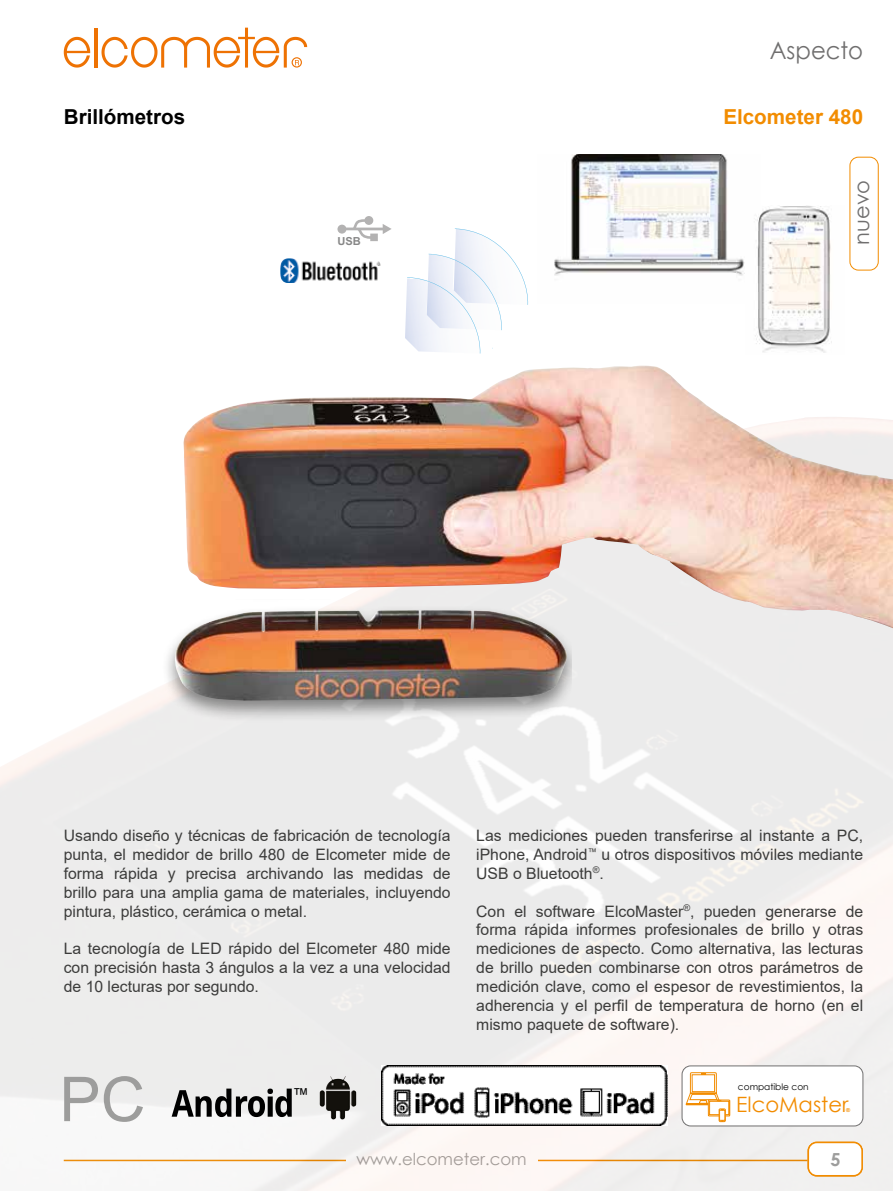
<style>
.page{position:relative;width:893px;height:1191px;background:#fff}
.page>*{position:absolute;margin:0;border:0;box-sizing:border-box;transform-origin:0 0}
.t1{font:61.8px "Arial";color:#9d9d9c}
.t2{font:24px "Century Gothic";color:#706f6f;scale:.95 1}
.t3{font:21.15px "Century Gothic";color:#f28c00}
.t4{font:21px "Century Gothic";color:#706f6f}
.t5{font:700 20.7px "Arial";color:#000}
.t6{font:700 20.7px "Arial";color:#f28c00}
.t7{font:700 18px "Century Gothic";color:#9d9d9c}
.t8{font:16.5px "Century Gothic";color:#9d9d9c}
.t9{font:16.5px "Arial";color:#000}
.t10{font:15.75px/18.9px "Arial";color:#3c3c3b;text-align:justify}
.t11{font:700 11.1px "Arial";color:#878787}
.t12{font:9px "Century Gothic";color:#000}
.t13{font:700 5.55px "Arial";color:#f28c00}
</style>
<div class="page">
<hr style="left:94px;top:28px;width:3px;height:40px;background:#ee7203">
<svg style="left:64px;top:37px;width:26px;height:31px"></svg>
<svg style="left:102px;top:28px;width:205px;height:40px"></svg>
<img style="left:0;top:628px;width:893px;height:563px">
<div style="left:849px;top:157px;width:30px;height:113px;border:1px solid #f28c00;border-radius:9px"></div>
<div style="left:808px;top:1142px;width:54px;height:33px;background:#fff;border-radius:9px"></div>
<div style="left:807px;top:1141px;width:56px;height:35px;border:2px solid #f28c00;border-radius:9px"></div>
<img style="left:183px;top:365px;width:710px;height:263px">
<div style="left:161px;top:600px;width:410px;height:123px;background:#000;opacity:.45"></div>
<img style="left:171px;top:610px;width:397px;height:90px">
<img style="left:554px;top:155px;width:191px;height:121px">
<img style="left:755px;top:206px;width:77px;height:147px">
<img style="left:280px;top:258px;width:101px;height:25px">
<svg style="left:337px;top:216px;width:55px;height:25px"></svg>
<img style="left:382px;top:1065px;width:286px;height:60px">
<img style="left:319px;top:1076px;width:37px;height:43px">
<svg style="left:172px;top:1088px;width:120px;height:29px"></svg>
<img style="left:405px;top:291px;width:2px;height:49px">
<svg style="left:407px;top:228px;width:121px;height:125px"></svg>
<div style="left:682px;top:1066px;width:181px;height:60px;background:#fff;border-radius:9px"></div>
<div style="left:682px;top:1065px;width:181px;height:61px;border:1px solid #706f6f;border-radius:9px"></div>
<svg style="left:686px;top:1072px;width:44px;height:50px"></svg>
<h2 class="t2" style="left:770px;top:34px;width:100px">Aspecto</h2>
<h3 class="t5" style="left:64px;top:103px;width:123px">Brillómetros</h3>
<h3 class="t6" style="left:723px;top:103px;width:141px">Elcometer 480</h3>
<p class="t11" style="left:337px;top:234px;width:25px">USB</p>
<h3 class="t4" style="left:847px;top:244px;width:66px;rotate:-90deg">nuevo</h3>
<p class="t10" style="left:64px;top:826px;width:388px">Usando diseño y técnicas de fabricación de tecnología punta, el medidor de brillo 480 de Elcometer mide de forma rápida y precisa archivando las medidas de brillo para una amplia gama de materiales, incluyendo pintura, plástico, cerámica o metal.</p>
<p class="t10" style="left:64px;top:939px;width:388px">La tecnología de LED rápido del Elcometer 480 mide con precisión hasta 3 ángulos a la vez a una velocidad de 10 lecturas por segundo.</p>
<p class="t10" style="left:476px;top:826px;width:388px">Las mediciones pueden transferirse al instante a PC, iPhone, Android<sup>™</sup> u otros dispositivos móviles mediante USB o Bluetooth<sup>®</sup>.</p>
<p class="t10" style="left:476px;top:901px;width:388px">Con el software ElcoMaster<sup>®</sup>, pueden generarse de forma rápida informes profesionales de brillo y otras mediciones de aspecto. Como alternativa, las lecturas de brillo pueden combinarse con otros parámetros de medición clave, como el espesor de revestimientos, la adherencia y el perfil de temperatura de horno (en el mismo paquete de software).</p>
<h1 class="t1" style="left:59px;top:1056px;width:87px">PC</h1>
<p class="t12" style="left:738px;top:1080px;width:72px">compatible con</p>
<p class="t9" style="left:293px;top:1082px;width:18px">™</p>
<h3 class="t3" style="left:736px;top:1089px;width:114px">ElcoMaster</h3>
<p class="t13" style="left:846px;top:1106px;width:6px">®</p>
<p class="t8" style="left:356px;top:1147px;width:172px">www.elcometer.com</p>
<p class="t7" style="left:830px;top:1145px;width:12px">5</p>
</div>
